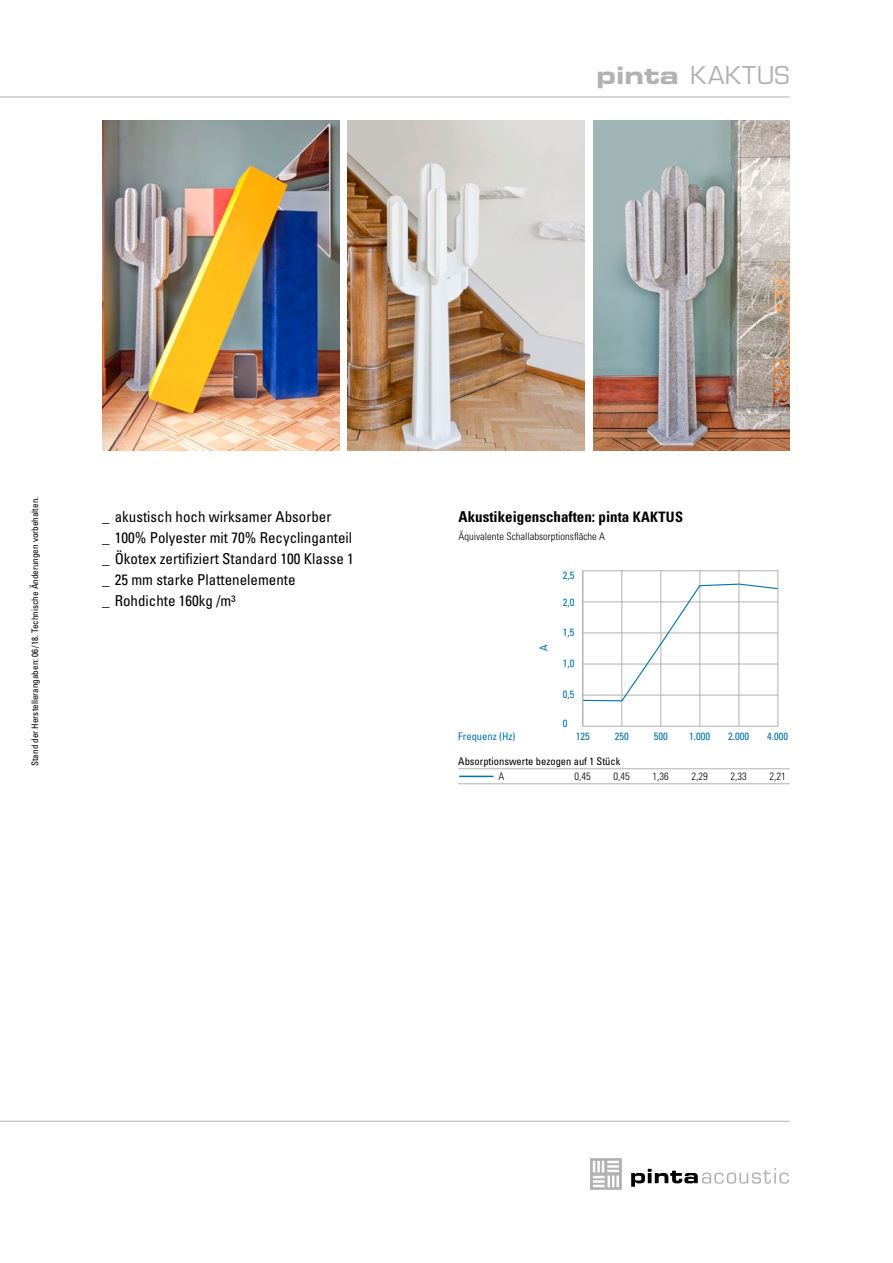
<style>
.page{position:relative;width:893px;height:1263px;background:#fff}
.page>*{position:absolute;margin:0;border:0;box-sizing:border-box;transform-origin:0 0}
.t1{font:24px "Eurostile LT";letter-spacing:.02em;color:#b2b2b2}
.t2{font:condensed 15px/21px "Univers LT Std";color:#000}
.t3{font:700 condensed 15px "Univers LT";color:#000}
.t4{font:300 condensed 10.5px "Univers LT";color:#000}
.t5{font:condensed 10.5px "Univers LT";color:#0073ab}
.t6{font:condensed 10.5px "Univers LT";color:#000}
.t7{font:condensed 9px "Univers LT";letter-spacing:.005em;color:#000}
.s1{font-family:"Eurostile LT Bold Extended Two"}
.s2{font-size:14.4px}
</style>
<div class="page">
<svg style="left:590px;top:1158px;width:32px;height:32px"></svg>
<svg style="left:631px;top:1168px;width:158px;height:19px"></svg>
<hr style="left:0;top:97px;width:790px;height:1px;background:#b2b2b2">
<hr style="left:0;top:1121px;width:790px;height:1px;background:#b2b2b2">
<img style="left:102px;top:121px;width:237px;height:329px">
<img style="left:348px;top:121px;width:237px;height:329px">
<img style="left:593px;top:121px;width:197px;height:329px">
<hr style="left:458px;top:768px;width:332px;height:1px;background:#b2b2b2">
<hr style="left:458px;top:783px;width:332px;height:1px;background:#b2b2b2">
<hr style="left:459px;top:776px;width:34px;height:1px;background:#0073ab">
<hr style="left:621px;top:570px;width:1px;height:156px;background:#b2b2b2">
<hr style="left:660px;top:570px;width:1px;height:156px;background:#b2b2b2">
<hr style="left:699px;top:570px;width:1px;height:156px;background:#b2b2b2">
<hr style="left:738px;top:570px;width:1px;height:156px;background:#b2b2b2">
<hr style="left:582px;top:726px;width:196px;height:1px;background:#b2b2b2">
<hr style="left:582px;top:570px;width:196px;height:1px;background:#b2b2b2">
<svg style="left:583px;top:583px;width:196px;height:119px"></svg>
<hr style="left:582px;top:570px;width:1px;height:156px;background:#b2b2b2">
<hr style="left:777px;top:570px;width:1px;height:156px;background:#b2b2b2">
<h1 class="t1" style="left:597px;top:60px;width:195px"><span class="s1">pinta</span> KAKTUS</h1>
<p class="t7" style="left:29px;top:766px;width:271px;rotate:-90deg">Stand der Herstellerangaben: 06/18. Technische Änderungen vorbehalten.</p>
<p class="t2" style="left:102px;top:506px;width:253px">_ akustisch hoch wirksamer Absorber<br>_ 100% Polyester mit 70% Recyclinganteil _ Ökotex zertifiziert Standard 100 Klasse 1 _ 25 mm starke Plattenelemente<br>_ Rohdichte 160kg /m³</p>
<p class="t3" style="left:459px;top:507px;width:226px">Akustikeigenschaften: pinta <span class="s2">KAKTUS</span></p>
<p class="t4" style="left:459px;top:530px;width:148px">Äquivalente Schallabsorptionsfläche A</p>
<p class="t5" style="left:563px;top:568px;width:13px">2,5</p>
<p class="t5" style="left:563px;top:595px;width:13px">2,0</p>
<p class="t5" style="left:563px;top:626px;width:13px">1,5</p>
<p class="t5" style="left:563px;top:656px;width:13px">1,0</p>
<p class="t5" style="left:563px;top:687px;width:13px">0,5</p>
<p class="t5" style="left:563px;top:717px;width:6px">0</p>
<p class="t5" style="left:537px;top:651px;width:8px;rotate:-90deg">A</p>
<p class="t5" style="left:458px;top:730px;width:59px">Frequenz (Hz)</p>
<p class="t5" style="left:576px;top:730px;width:15px">125</p>
<p class="t5" style="left:615px;top:730px;width:15px">250</p>
<p class="t5" style="left:654px;top:730px;width:15px">500</p>
<p class="t5" style="left:689px;top:730px;width:22px">1.000</p>
<p class="t5" style="left:728px;top:730px;width:22px">2.000</p>
<p class="t5" style="left:767px;top:730px;width:22px">4.000</p>
<p class="t6" style="left:458px;top:755px;width:164px">Absorptionswerte bezogen auf 1 Stück</p>
<p class="t4" style="left:499px;top:770px;width:7px">A</p>
<p class="t4" style="left:575px;top:770px;width:18px">0,45</p>
<p class="t4" style="left:614px;top:770px;width:18px">0,45</p>
<p class="t4" style="left:653px;top:770px;width:18px">1,36</p>
<p class="t4" style="left:692px;top:770px;width:18px">2,29</p>
<p class="t4" style="left:731px;top:770px;width:18px">2,33</p>
<p class="t4" style="left:770px;top:770px;width:18px">2,21</p>
</div>
